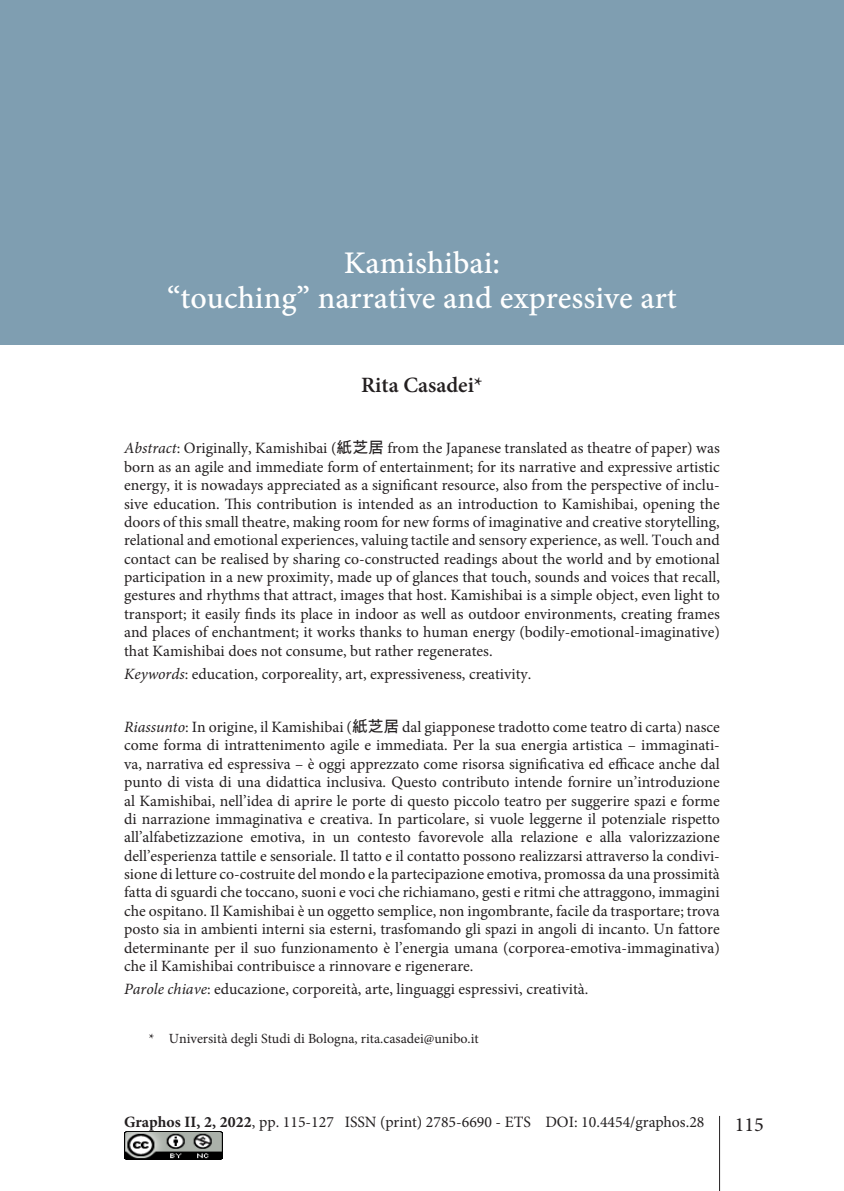
<style>
.page{position:relative;width:844px;height:1191px;background:#fff}
.page>*{position:absolute;margin:0;border:0;box-sizing:border-box;transform-origin:0 0}
.titolo{font:31.5px "Minion Pro Medium Capt";color:#fff}
.autore{font:600 21.88px "Minion Pro";color:#231f20}
.t1{font:20.12px "Minion Pro";color:#231f20}
.abstract{font:15.75px/18.4px "Minion Pro";color:#231f20;text-align:justify}
.note{font:14px "Minion Pro";color:#231f20}
.s1{font-style:italic}
.s2{font-family:"Arial Unicode MS"}
.s3{font-weight:700}
</style>
<div class="page">
<hr style="left:719px;top:1116px;width:1px;height:75px;background:#231f20">
<div style="left:0;top:0;width:843px;height:345px;background:#7f9eb1"></div>
<img style="left:125px;top:1131px;width:97px;height:28px">
<p class="titolo" style="left:344px;top:241px;width:158px">Kamishibai:</p>
<p class="titolo" style="left:167px;top:276px;width:511px">“touching” narrative and expressive art</p>
<p class="autore" style="left:361px;top:369px;width:123px">Rita Casadei*</p>
<p class="abstract" style="left:124px;top:439px;width:597px"><span class="s1">Abstract</span>: Originally, Kamishibai (<span class="s2">紙芝居</span> from the Japanese translated as theatre of paper) was born as an agile and immediate form of entertainment; for its narrative and expressive artistic energy, it is nowadays appreciated as a significant resource, also from the perspective of inclu&shy;sive education. This contribution is intended as an introduction to Kamishibai, opening the doors of this small theatre, making room for new forms of imaginative and creative storytelling, relational and emotional experiences, valuing tactile and sensory experience, as well. Touch and contact can be realised by sharing co-constructed readings about the world and by emotional participation in a new proximity, made up of glances that touch, sounds and voices that recall, gestures and rhythms that attract, images that host. Kamishibai is a simple object, even light to transport; it easily finds its place in indoor as well as outdoor environments, creating frames and places of enchantment; it works thanks to human energy (bodily-emotional-imaginative) that Kamishibai does not consume, but rather regenerates.</p>
<p class="abstract" style="left:124px;top:665px;width:408px"><span class="s1">Keywords</span>: education, corporeality, art, expressiveness, creativity.</p>
<p class="abstract" style="left:124px;top:718px;width:597px"><span class="s1">Riassunto</span>: In origine, il Kamishibai (<span class="s2">紙芝居</span> dal giapponese tradotto come teatro di carta) nasce come forma di intrattenimento agile e immediata. Per la sua energia artistica – immaginati&shy;va, narrativa ed espressiva – è oggi apprezzato come risorsa significativa ed efficace anche dal punto di vista di una didattica inclusiva. Questo contributo intende fornire un’introduzione al Kamishibai, nell’idea di aprire le porte di questo piccolo teatro per suggerire spazi e forme di narrazione immaginativa e creativa. In particolare, si vuole leggerne il potenziale rispetto all’alfabetizzazione emotiva, in un contesto favorevole alla relazione e alla valorizzazione dell’esperienza tattile e sensoriale. Il tatto e il contatto possono realizzarsi attraverso la condivi&shy;sione di letture co-costruite del mondo e la partecipazione emotiva, promossa da una prossimità fatta di sguardi che toccano, suoni e voci che richiamano, gesti e ritmi che attraggono, immagini che ospitano. Il Kamishibai è un oggetto semplice, non ingombrante, facile da trasportare; trova posto sia in ambienti interni sia esterni, trasfomando gli spazi in angoli di incanto. Un fattore determinante per il suo funzionamento è l’energia umana (corporea-emotiva-immaginativa) che il Kamishibai contribuisce a rinnovare e rigenerare.</p>
<p class="abstract" style="left:124px;top:980px;width:465px"><span class="s1">Parole chiave</span>: educazione, corporeità, arte, linguaggi espressivi, creatività.</p>
<p class="note" style="left:149px;top:1029px;width:331px">* Università degli Studi di Bologna, rita.casadei@unibo.it</p>
<p class="abstract" style="left:124px;top:1113px;width:581px"><span class="s3">Graphos II, 2, 2022</span>, pp. 115-127 ISSN (print) 2785-6690 - ETS DOI: 10.4454/graphos.28</p>
<p class="t1" style="left:734px;top:1110px;width:30px">115</p>
</div>
